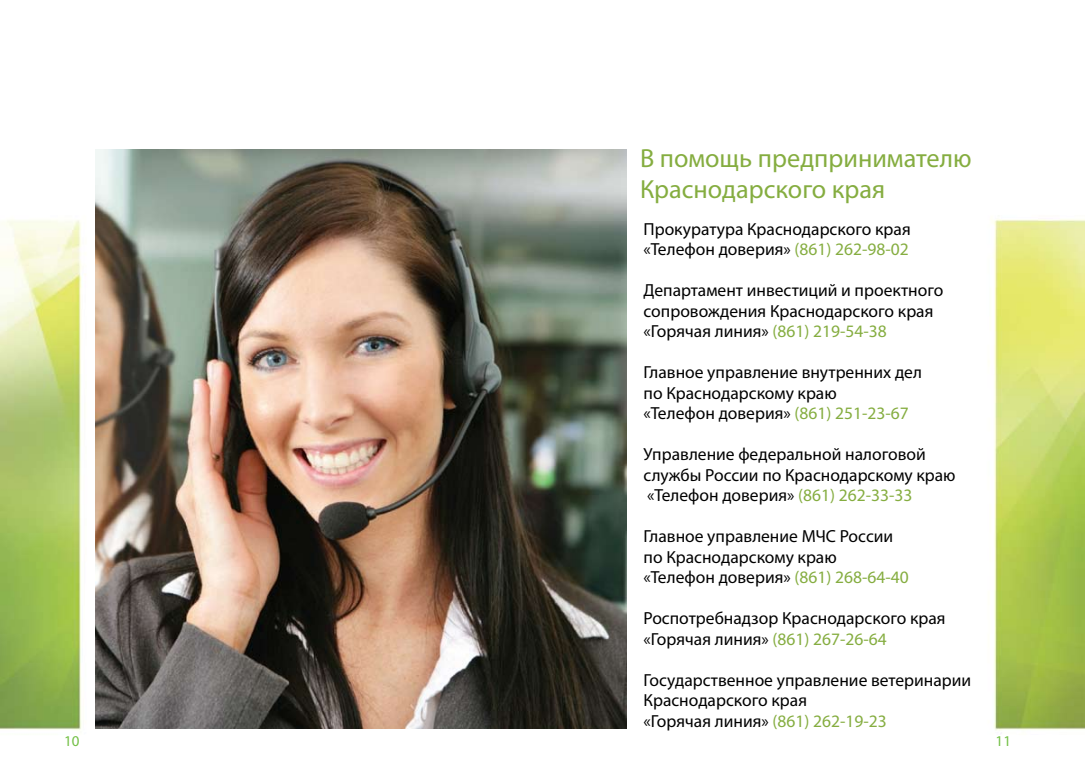
<style>
.page{position:relative;width:1085px;height:780px;background:#fff}
.page>*{position:absolute;margin:0;border:0;box-sizing:border-box;transform-origin:0 0}
.t1{font:26.25px/31.5px "Myriad Pro";color:#85ad40}
.t2{font:17.5px/20.5px "Myriad Pro";color:#000}
.t3{font:15px "Myriad Pro";color:#72bf44}
.s1{color:#85ad40}
</style>
<div class="page">
<img style="left:0;top:149px;width:1084px;height:585px">
<img style="left:96px;top:150px;width:530px;height:578px">
<h1 class="t1" style="left:640px;top:141px;width:333px">В помощь предпринимателю<br>Краснодарского края</h1>
<p class="t2" style="left:643px;top:218px;width:268px">Прокуратура Краснодарского края «Телефон доверия» <span class="s1">(861) 262-98-02</span></p>
<p class="t2" style="left:643px;top:280px;width:301px">Департамент инвестиций и проектного сопровождения Краснодарского края «Горячая линия» <span class="s1">(861) 219-54-38</span></p>
<p class="t2" style="left:643px;top:362px;width:280px">Главное управление внутренних дел по Краснодарскому краю<br>«Телефон доверия» <span class="s1">(861) 251-23-67</span></p>
<p class="t2" style="left:643px;top:444px;width:313px">Управление федеральной налоговой службы России по Краснодарскому краю «Телефон доверия» <span class="s1">(861) 262-33-33</span></p>
<p class="t2" style="left:643px;top:526px;width:267px">Главное управление МЧС России по Краснодарскому краю «Телефон доверия» <span class="s1">(861) 268-64-40</span></p>
<p class="t2" style="left:643px;top:608px;width:303px">Роспотребнадзор Краснодарского края «Горячая линия» <span class="s1">(861) 267-26-64</span></p>
<p class="t2" style="left:643px;top:669px;width:329px">Государственное управление ветеринарии<br>Краснодарского края<br>«Горячая линия» <span class="s1">(861) 262-19-23</span></p>
<p class="t3" style="left:64px;top:731px;width:17px">10</p>
<p class="t3" style="left:995px;top:731px;width:17px">11</p>
</div>
